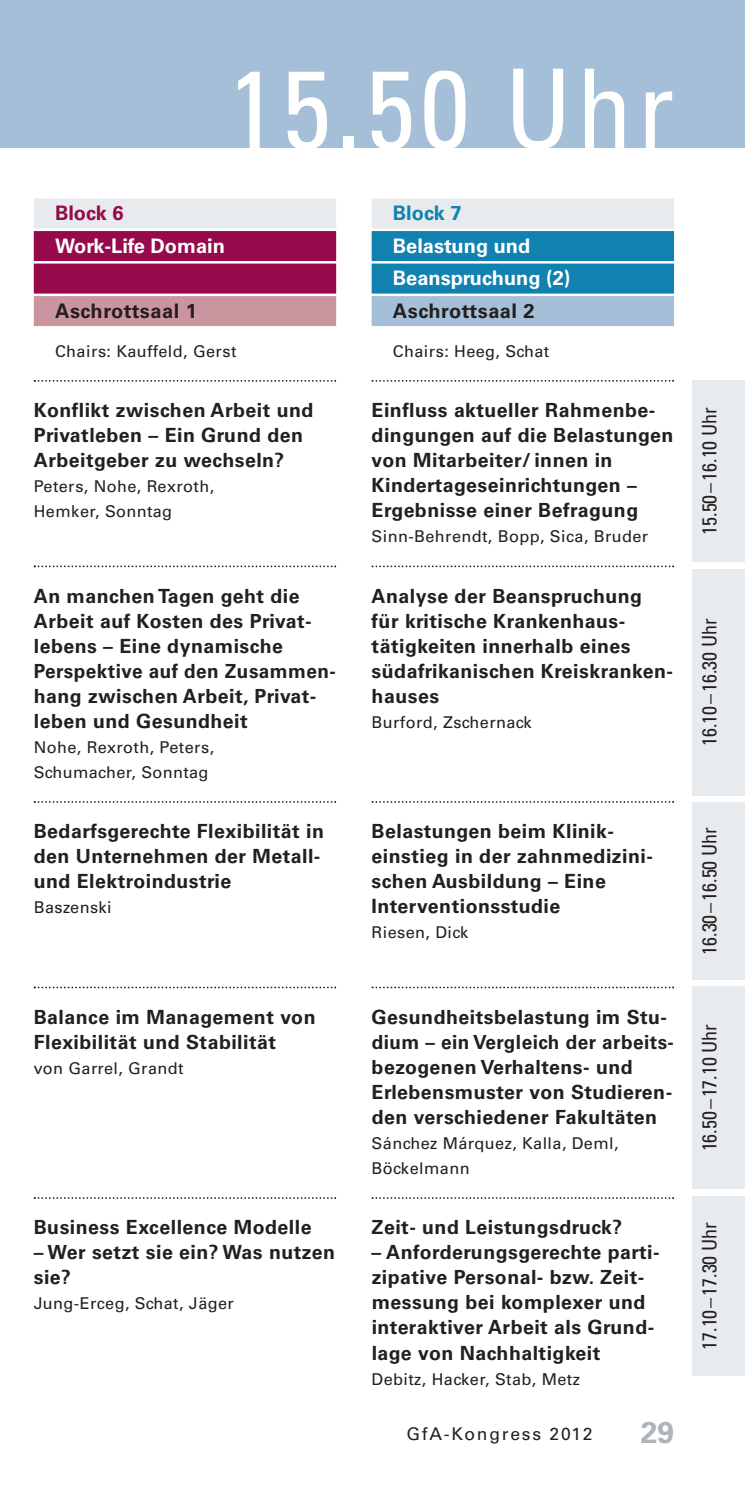
<style>
.page{position:relative;width:745px;height:1489px;background:#fff}
.page>*{position:absolute;margin:0;border:0;box-sizing:border-box;transform-origin:0 0}
.t1{font:condensed 109.75px "Univers LT";letter-spacing:.05em;color:#fff}
.t2{font:700 30px "Univers LT";color:#adb4ba}
.t3{font:condensed 20px "Univers LT";color:#231f20}
.t4{font:700 20px/32.5px "Univers LT";color:#fff}
.t5{font:700 20px "Univers LT";letter-spacing:.025em;color:#231f20}
.t6{font:700 20px "Univers LT";color:#960a4b}
.t7{font:700 20px "Univers LT";color:#1181b0}
.t8{font:700 19.5px/25px "Univers LT";letter-spacing:.025em;color:#231f20}
.t9{font:17.5px "Univers LT";letter-spacing:.1em;color:#231f20}
.t10{font:16.25px/25px "Univers LT";letter-spacing:.025em;color:#231f20}
</style>
<div class="page">
<div style="left:34px;top:198px;width:302px;height:30px;background:#e7ebed"></div>
<div style="left:34px;top:231px;width:302px;height:30px;background:#960a4b"></div>
<div style="left:34px;top:263px;width:302px;height:30px;background:#960a4b"></div>
<div style="left:34px;top:296px;width:302px;height:30px;background:#cb959f"></div>
<svg style="left:34px;top:380px;width:302px;height:2px"></svg>
<svg style="left:34px;top:565px;width:302px;height:2px"></svg>
<svg style="left:34px;top:801px;width:302px;height:1px"></svg>
<svg style="left:34px;top:986px;width:302px;height:2px"></svg>
<svg style="left:34px;top:1197px;width:302px;height:1px"></svg>
<div style="left:371px;top:198px;width:302px;height:30px;background:#e7ebed"></div>
<div style="left:371px;top:231px;width:302px;height:30px;background:#1181b0"></div>
<div style="left:371px;top:263px;width:302px;height:30px;background:#1181b0"></div>
<div style="left:371px;top:296px;width:302px;height:30px;background:#a5bfd9"></div>
<svg style="left:371px;top:380px;width:302px;height:2px"></svg>
<svg style="left:371px;top:565px;width:302px;height:2px"></svg>
<svg style="left:371px;top:801px;width:302px;height:1px"></svg>
<svg style="left:371px;top:986px;width:302px;height:2px"></svg>
<svg style="left:371px;top:1197px;width:302px;height:1px"></svg>
<div style="left:0;top:0;width:744px;height:148px;background:#a5bfd9"></div>
<div style="left:692px;top:380px;width:52px;height:181px;background:#e7ebed"></div>
<div style="left:692px;top:569px;width:52px;height:226px;background:#e7ebed"></div>
<div style="left:692px;top:802px;width:52px;height:177px;background:#e7ebed"></div>
<div style="left:692px;top:986px;width:52px;height:202px;background:#e7ebed"></div>
<div style="left:692px;top:1195px;width:52px;height:180px;background:#e7ebed"></div>
<h1 class="t1" style="left:228px;top:69px;width:447px">15.50 Uhr</h1>
<p class="t6" style="left:55px;top:206px;width:70px">Block 6</p>
<p class="t4" style="left:55px;top:231px;width:171px">Work-Life Domain</p>
<p class="t5" style="left:55px;top:303px;width:143px">Aschrottsaal 1</p>
<p class="t10" style="left:55px;top:340px;width:183px">Chairs: Kauffeld, Gerst</p>
<p class="t8" style="left:34px;top:399px;width:281px">Konflikt zwischen Arbeit und<br>Privatleben – Ein Grund den<br>Arbeitgeber zu wechseln?</p>
<p class="t10" style="left:34px;top:475px;width:182px">Peters, Nohe, Rexroth,<br>Hemker, Sonntag</p>
<p class="t8" style="left:34px;top:585px;width:303px">An manchen Tagen geht die<br>Arbeit auf Kosten des Privat&shy;lebens – Eine dynamische<br>Perspektive auf den Zusammen&shy;hang zwischen Arbeit, Privat&shy;leben und Gesundheit</p>
<p class="t10" style="left:34px;top:736px;width:182px">Nohe, Rexroth, Peters,<br>Schumacher, Sonntag</p>
<p class="t8" style="left:34px;top:820px;width:291px">Bedarfsgerechte Flexibilität in den Unternehmen der Metall&shy;und Elektroindustrie</p>
<p class="t10" style="left:34px;top:896px;width:79px">Baszenski</p>
<p class="t8" style="left:34px;top:1006px;width:283px">Balance im Management von<br>Flexibilität und Stabilität</p>
<p class="t10" style="left:34px;top:1057px;width:151px">von Garrel, Grandt</p>
<p class="t8" style="left:34px;top:1216px;width:279px">Business Excellence Modelle</p>
<p class="t8" style="left:34px;top:1241px;width:302px">– Wer setzt sie ein? Was nutzen sie?</p>
<p class="t10" style="left:34px;top:1292px;width:201px">Jung-Erceg, Schat, Jäger</p>
<p class="t7" style="left:392px;top:206px;width:70px">Block 7</p>
<p class="t4" style="left:392px;top:231px;width:179px">Belastung und<br>Beanspruchung (2)</p>
<p class="t5" style="left:392px;top:303px;width:143px">Aschrottsaal 2</p>
<p class="t10" style="left:392px;top:340px;width:158px">Chairs: Heeg, Schat</p>
<p class="t8" style="left:371px;top:399px;width:303px">Einfluss aktueller Rahmenbe&shy;dingungen auf die Belastungen von Mitarbeiter/ innen in<br>Kindertageseinrichtungen –<br>Ergebnisse einer Befragung</p>
<p class="t10" style="left:371px;top:525px;width:278px">Sinn-Behrendt, Bopp, Sica, Bruder</p>
<p class="t8" style="left:371px;top:585px;width:303px">Analyse der Beanspruchung für kritische Krankenhaus&shy;tätigkeiten innerhalb eines südafrikanischen Kreiskranken&shy;hauses</p>
<p class="t10" style="left:371px;top:711px;width:161px">Burford, Zschernack</p>
<p class="t8" style="left:371px;top:820px;width:282px">Belastungen beim Klinik&shy;einstieg in der zahnmedizini&shy;schen Ausbildung – Eine<br>Interventionsstudie</p>
<p class="t10" style="left:371px;top:921px;width:98px">Riesen, Dick</p>
<p class="t8" style="left:371px;top:1006px;width:303px">Gesundheitsbelastung im Stu&shy;dium – ein Vergleich der arbeits&shy;bezogenen Verhaltens- und<br>Erlebensmuster von Studieren&shy;den verschiedener Fakultäten</p>
<p class="t10" style="left:371px;top:1132px;width:248px">Sánchez Márquez, Kalla, Deml,<br>Böckelmann</p>
<p class="t8" style="left:371px;top:1216px;width:252px">Zeit- und Leistungsdruck?</p>
<p class="t8" style="left:371px;top:1241px;width:289px">– Anforderungsgerechte parti&shy;zipative Personal- bzw. Zeit&shy;messung bei komplexer und interaktiver Arbeit als Grund&shy;lage von Nachhaltigkeit</p>
<p class="t10" style="left:371px;top:1367px;width:210px">Debitz, Hacker, Stab, Metz</p>
<p class="t9" style="left:406px;top:1427px;width:187px">GfA-Kongress 2012</p>
<h2 class="t2" style="left:640px;top:1420px;width:35px">29</h2>
<p class="t3" style="left:701px;top:534px;width:129px;rotate:-90deg">15.50–16.10 Uhr</p>
<p class="t3" style="left:701px;top:745px;width:129px;rotate:-90deg">16.10–16.30 Uhr</p>
<p class="t3" style="left:701px;top:954px;width:129px;rotate:-90deg">16.30–16.50 Uhr</p>
<p class="t3" style="left:701px;top:1151px;width:129px;rotate:-90deg">16.50–17.10 Uhr</p>
<p class="t3" style="left:701px;top:1349px;width:129px;rotate:-90deg">17.10–17.30 Uhr</p>
</div>
